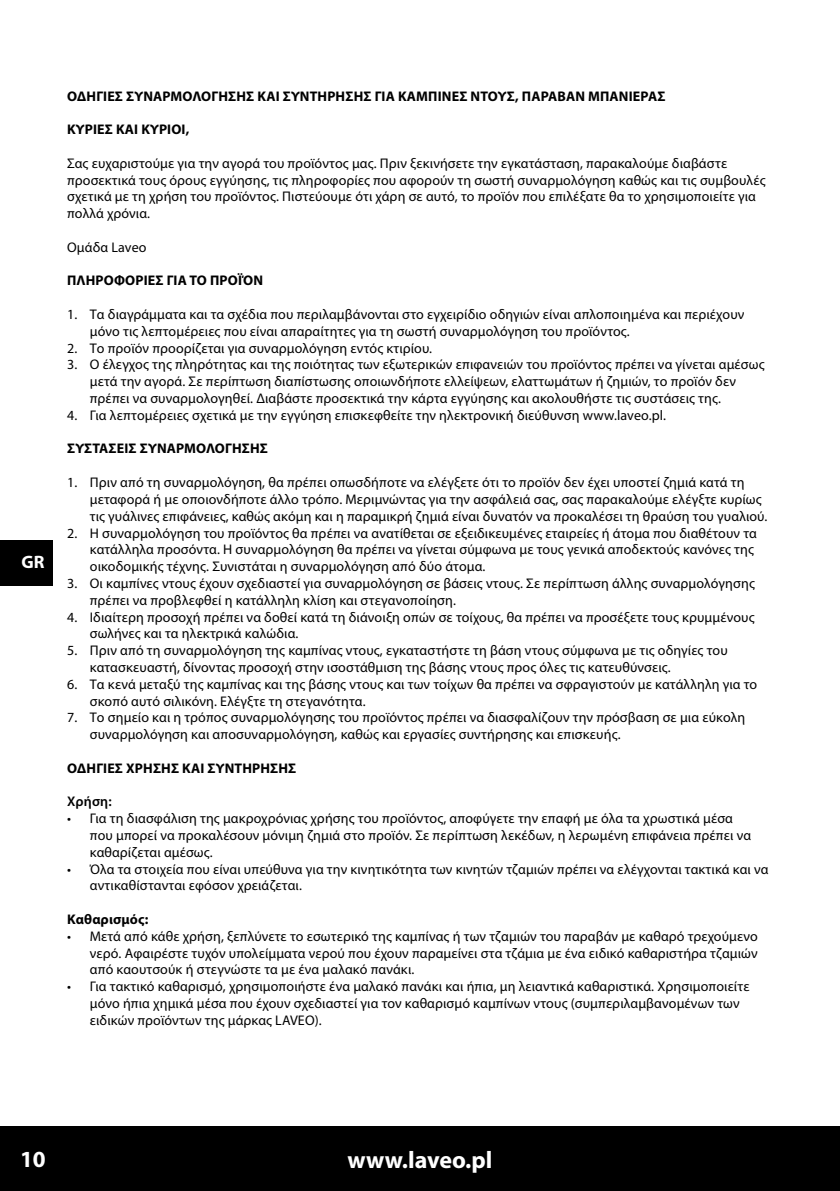
<style>
.page{position:relative;width:840px;height:1191px;background:#fff}
.page>*{position:absolute;margin:0;border:0;box-sizing:border-box;transform-origin:0 0}
.t1{font:700 24px "Myriad Pro";color:#fff}
.t2{font:700 23.2px "Myriad Pro";color:#fff}
.t3{font:700 18px "Myriad Pro";color:#fff}
.t4{font:14px/16.8px "Myriad Pro";letter-spacing:.01em;color:#000}
.t5{font:700 14px "Myriad Pro";letter-spacing:.01em;color:#000}
.t6{font:600 14px "Myriad Pro";letter-spacing:.01em;color:#000}
</style>
<div class="page">
<div style="left:0;top:1125px;width:839px;height:66px;background:#000"></div>
<div style="left:0;top:540px;width:52px;height:45px;background:#000"></div>
<p class="t3" style="left:21px;top:550px;width:24px">GR</p>
<p class="t5" style="left:67px;top:87px;width:599px">ΟΔΗΓΙΕΣ ΣΥΝΑΡΜΟΛΟΓΗΣΗΣ ΚΑΙ ΣΥΝΤΗΡΗΣΗΣ ΓΙΑ ΚΑΜΠΙΝΕΣ ΝΤΟΥΣ, ΠΑΡΑΒΑΝ ΜΠΑΝΙΕΡΑΣ</p>
<p class="t5" style="left:67px;top:120px;width:124px">ΚΥΡΙΕΣ ΚΑΙ ΚΥΡΙΟΙ,</p>
<p class="t4" style="left:67px;top:154px;width:699px">Σας ευχαριστούμε για την αγορά του προϊόντος μας. Πριν ξεκινήσετε την εγκατάσταση, παρακαλούμε διαβάστε προσεκτικά τους όρους εγγύησης, τις πληροφορίες που αφορούν τη σωστή συναρμολόγηση καθώς και τις συμβουλές σχετικά με τη χρήση του προϊόντος. Πιστεύουμε ότι χάρη σε αυτό, το προϊόν που επιλέξατε θα το χρησιμοποιείτε για πολλά χρόνια.</p>
<p class="t4" style="left:67px;top:238px;width:81px">Ομάδα Laveo</p>
<p class="t5" style="left:67px;top:271px;width:197px">ΠΛΗΡΟΦΟΡΙΕΣ ΓΙΑ ΤΟ ΠΡΟΪΌΝ</p>
<p class="t4" style="left:90px;top:306px;width:655px;text-indent:-23px">1. Τα διαγράμματα και τα σχέδια που περιλαμβάνονται στο εγχειρίδιο οδηγιών είναι απλοποιημένα και περιέχουν μόνο τις λεπτομέρειες που είναι απαραίτητες για τη σωστή συναρμολόγηση του προϊόντος.</p>
<p class="t4" style="left:67px;top:339px;width:366px">2. Το προϊόν προορίζεται για συναρμολόγηση εντός κτιρίου.</p>
<p class="t4" style="left:90px;top:356px;width:675px;text-indent:-23px">3. Ο έλεγχος της πληρότητας και της ποιότητας των εξωτερικών επιφανειών του προϊόντος πρέπει να γίνεται αμέσως μετά την αγορά. Σε περίπτωση διαπίστωσης οποιωνδήποτε ελλείψεων, ελαττωμάτων ή ζημιών, το προϊόν δεν πρέπει να συναρμολογηθεί. Διαβάστε προσεκτικά την κάρτα εγγύησης και ακολουθήστε τις συστάσεις της.</p>
<p class="t4" style="left:67px;top:406px;width:600px">4. Για λεπτομέρειες σχετικά με την εγγύηση επισκεφθείτε την ηλεκτρονική διεύθυνση www.laveo.pl.</p>
<p class="t5" style="left:67px;top:439px;width:202px">ΣΥΣΤΑΣΕΙΣ ΣΥΝΑΡΜΟΛΟΓΗΣΗΣ</p>
<p class="t4" style="left:90px;top:474px;width:678px;text-indent:-23px">1. Πριν από τη συναρμολόγηση, θα πρέπει οπωσδήποτε να ελέγξετε ότι το προϊόν δεν έχει υποστεί ζημιά κατά τη μεταφορά ή με οποιονδήποτε άλλο τρόπο. Μεριμνώντας για την ασφάλειά σας, σας παρακαλούμε ελέγξτε κυρίως τις γυάλινες επιφάνειες, καθώς ακόμη και η παραμικρή ζημιά είναι δυνατόν να προκαλέσει τη θραύση του γυαλιού.</p>
<p class="t4" style="left:90px;top:524px;width:668px;text-indent:-23px">2. Η συναρμολόγηση του προϊόντος θα πρέπει να ανατίθεται σε εξειδικευμένες εταιρείες ή άτομα που διαθέτουν τα κατάλληλα προσόντα. Η συναρμολόγηση θα πρέπει να γίνεται σύμφωνα με τους γενικά αποδεκτούς κανόνες της οικοδομικής τέχνης. Συνιστάται η συναρμολόγηση από δύο άτομα.</p>
<p class="t4" style="left:90px;top:574px;width:666px;text-indent:-23px">3. Οι καμπίνες ντους έχουν σχεδιαστεί για συναρμολόγηση σε βάσεις ντους. Σε περίπτωση άλλης συναρμολόγησης πρέπει να προβλεφθεί η κατάλληλη κλίση και στεγανοποίηση.</p>
<p class="t4" style="left:90px;top:608px;width:666px;text-indent:-23px">4. Ιδιαίτερη προσοχή πρέπει να δοθεί κατά τη διάνοιξη οπών σε τοίχους, θα πρέπει να προσέξετε τους κρυμμένους σωλήνες και τα ηλεκτρικά καλώδια.</p>
<p class="t4" style="left:90px;top:642px;width:639px;text-indent:-23px">5. Πριν από τη συναρμολόγηση της καμπίνας ντους, εγκαταστήστε τη βάση ντους σύμφωνα με τις οδηγίες του κατασκευαστή, δίνοντας προσοχή στην ισοστάθμιση της βάσης ντους προς όλες τις κατευθύνσεις.</p>
<p class="t4" style="left:90px;top:675px;width:668px;text-indent:-23px">6. Τα κενά μεταξύ της καμπίνας και της βάσης ντους και των τοίχων θα πρέπει να σφραγιστούν με κατάλληλη για το σκοπό αυτό σιλικόνη. Ελέγξτε τη στεγανότητα.</p>
<p class="t4" style="left:90px;top:709px;width:656px;text-indent:-23px">7. Το σημείο και η τρόπος συναρμολόγησης του προϊόντος πρέπει να διασφαλίζουν την πρόσβαση σε μια εύκολη συναρμολόγηση και αποσυναρμολόγηση, καθώς και εργασίες συντήρησης και επισκευής.</p>
<p class="t5" style="left:67px;top:759px;width:231px">ΟΔΗΓΙΕΣ ΧΡΗΣΗΣ ΚΑΙ ΣΥΝΤΗΡΗΣΗΣ</p>
<p class="t6" style="left:67px;top:792px;width:46px">Χρήση:</p>
<p class="t4" style="left:90px;top:810px;width:662px;text-indent:-23px">• Για τη διασφάλιση της μακροχρόνιας χρήσης του προϊόντος, αποφύγετε την επαφή με όλα τα χρωστικά μέσα που μπορεί να προκαλέσουν μόνιμη ζημιά στο προϊόν. Σε περίπτωση λεκέδων, η λερωμένη επιφάνεια πρέπει να καθαρίζεται αμέσως.</p>
<p class="t4" style="left:90px;top:860px;width:679px;text-indent:-23px">• Όλα τα στοιχεία που είναι υπεύθυνα για την κινητικότητα των κινητών τζαμιών πρέπει να ελέγχονται τακτικά και να αντικαθίστανται εφόσον χρειάζεται.</p>
<p class="t5" style="left:67px;top:910px;width:83px">Καθαρισμός:</p>
<p class="t4" style="left:90px;top:927px;width:669px;text-align:justify;text-indent:-23px">• Μετά από κάθε χρήση, ξεπλύνετε το εσωτερικό της καμπίνας ή των τζαμιών του παραβάν με καθαρό τρεχούμενο νερό. Αφαιρέστε τυχόν υπολείμματα νερού που έχουν παραμείνει στα τζάμια με ένα ειδικό καθαριστήρα τζαμιών από καουτσούκ ή στεγνώστε τα με ένα μαλακό πανάκι.</p>
<p class="t4" style="left:90px;top:978px;width:660px;text-indent:-23px">• Για τακτικό καθαρισμό, χρησιμοποιήστε ένα μαλακό πανάκι και ήπια, μη λειαντικά καθαριστικά. Χρησιμοποιείτε μόνο ήπια χημικά μέσα που έχουν σχεδιαστεί για τον καθαρισμό καμπίνων ντους (συμπεριλαμβανομένων των ειδικών προϊόντων της μάρκας LAVEO).</p>
<h2 class="t2" style="left:20px;top:1144px;width:27px">10</h2>
<h1 class="t1" style="left:347px;top:1144px;width:146px">www.laveo.pl</h1>
</div>
